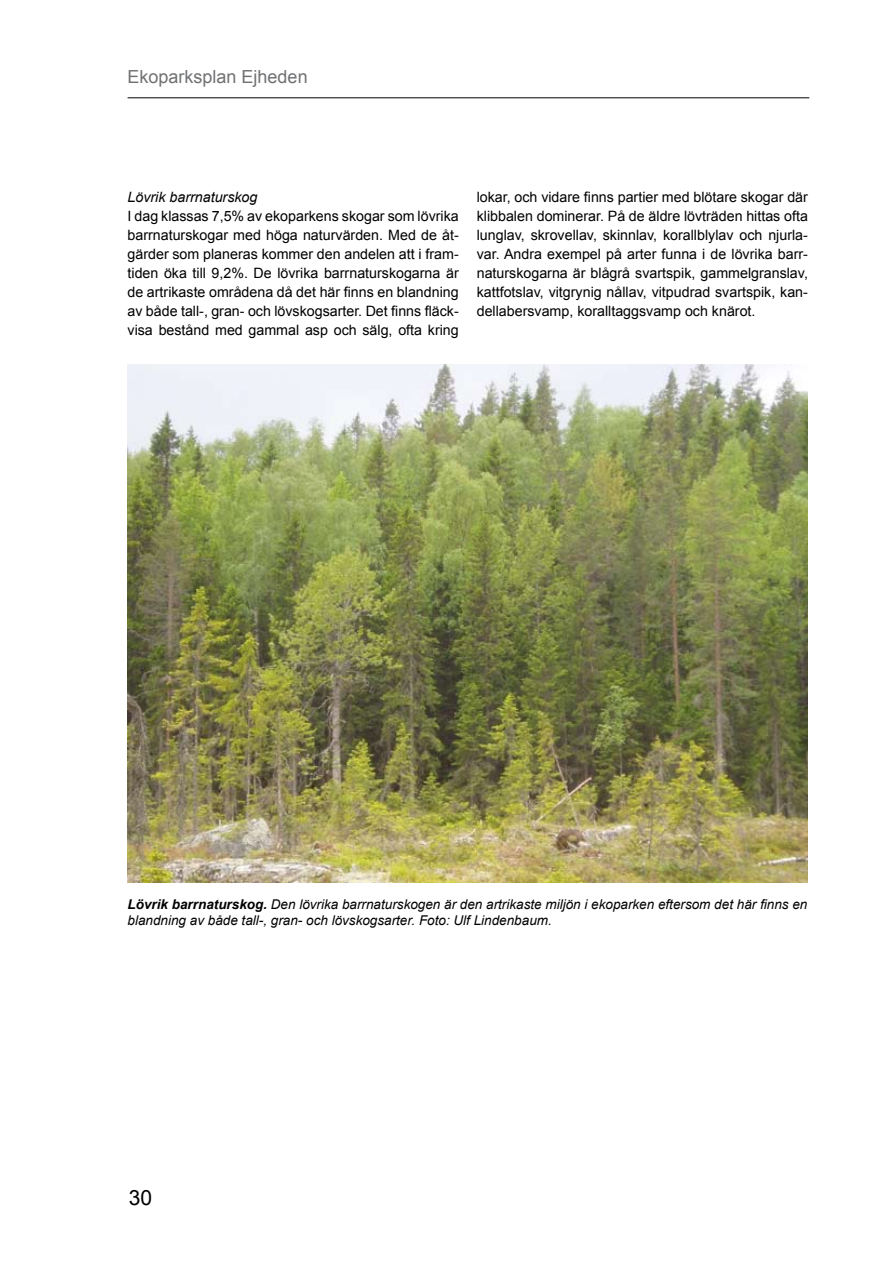
<style>
.page{position:relative;width:893px;height:1263px;background:#fff}
.page>*{position:absolute;margin:0;border:0;box-sizing:border-box;transform-origin:0 0}
.t1{font:21px "Arial";color:#000}
.t2{font:18px "Arial";color:#707173}
.t3{font:14.25px/19px "Arial";color:#000;text-align:justify}
.t4{font:italic 14.25px "Arial";color:#000}
.t5{font:italic 13.5px/16.2px "Arial";color:#000}
.s1{font-weight:700}
</style>
<div class="page">
<hr style="left:128px;top:98px;width:681px;height:1px;background:#000">
<img style="left:128px;top:364px;width:680px;height:518px">
<p class="t2" style="left:128px;top:65px;width:182px">Ekoparksplan Ejheden</p>
<p class="t4" style="left:128px;top:187px;width:131px">Lövrik barrnaturskog</p>
<p class="t3" style="left:128px;top:206px;width:333px">I dag klassas 7,5% av ekoparkens skogar som lövrika barrnaturskogar med höga naturvärden. Med de åt&shy;gärder som planeras kommer den andelen att i fram&shy;tiden öka till 9,2%. De lövrika barrnaturskogarna är de artrikaste områdena då det här finns en blandning av både tall-, gran- och lövskogsarter. Det finns fläck&shy;visa bestånd med gammal asp och sälg, ofta kring</p>
<p class="t3" style="left:477px;top:187px;width:333px">lokar, och vidare finns partier med blötare skogar där klibbalen dominerar. På de äldre lövträden hittas ofta lunglav, skrovellav, skinnlav, korallblylav och njurla&shy;var. Andra exempel på arter funna i de lövrika barr&shy;naturskogarna är blågrå svartspik, gammelgranslav, kattfotslav, vitgrynig nållav, vitpudrad svartspik, kan&shy;dellabersvamp, koralltaggsvamp och knärot.</p>
<p class="t5" style="left:128px;top:896px;width:681px"><span class="s1">Lövrik barrnaturskog.</span> Den lövrika barrnaturskogen är den artrikaste miljön i ekoparken eftersom det här finns en blandning av både tall-, gran- och lövskogsarter. Foto: Ulf Lindenbaum.</p>
<h1 class="t1" style="left:129px;top:1183px;width:25px">30</h1>
</div>
